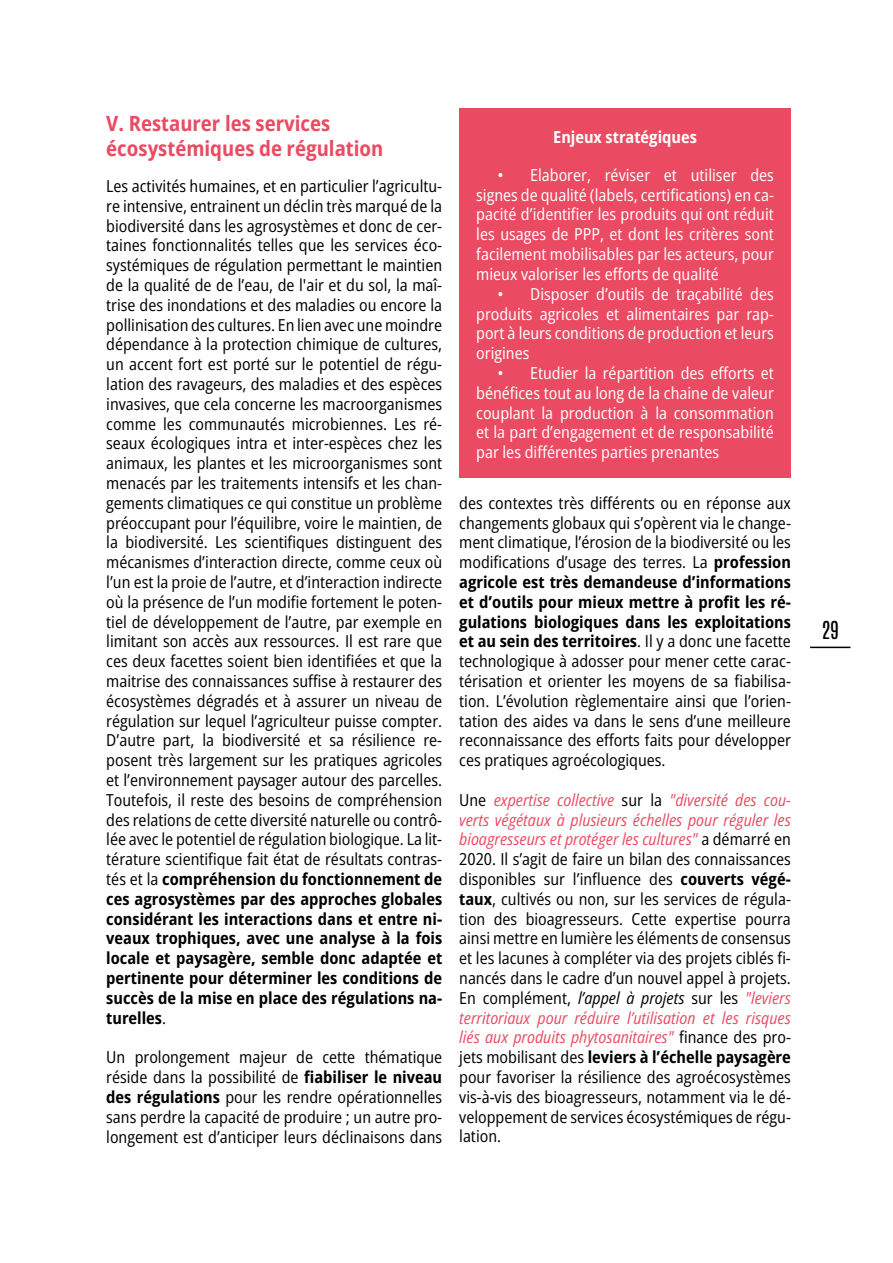
<style>
.page{position:relative;width:893px;height:1263px;background:#fff}
.page>*{position:absolute;margin:0;border:0;box-sizing:border-box;transform-origin:0 0}
.t1{font:700 semi-condensed 21px/25.2px "Open Sans";color:#ea4b63}
.t2{font:21px "Antonio";color:#000}
.t3{font:semi-condensed 16.5px/19.8px "Open Sans";color:#000;text-align:justify}
.t4{font:semi-condensed 16.5px/19.8px "Open Sans";color:#fff;text-align:justify}
.t5{font:700 semi-condensed 16.5px "Open Sans";color:#fff}
.s1{font-weight:700}
.s2{font-style:italic;color:#ea4b63}
.s3{font-style:italic}
</style>
<div class="page">
<hr style="left:810px;top:647px;width:40px;height:1px;background:#000">
<div style="left:459px;top:108px;width:332px;height:370px;background:#ea4b63"></div>
<p class="t1" style="left:106px;top:110px;width:279px">V. Restaurer les services écosystémiques de régulation</p>
<p class="t3" style="left:106px;top:176px;width:337px">Les activités humaines, et en particulier l’agricultu&shy;re intensive, entrainent un déclin très marqué de la biodiversité dans les agrosystèmes et donc de cer&shy;taines fonctionnalités telles que les services éco&shy;systémiques de régulation permettant le maintien de la qualité de de l’eau, de l'air et du sol, la maî&shy;trise des inondations et des maladies ou encore la pollinisation des cultures. En lien avec une moindre dépendance à la protection chimique de cultures, un accent fort est porté sur le potentiel de régu&shy;lation des ravageurs, des maladies et des espèces invasives, que cela concerne les macroorganismes comme les communautés microbiennes. Les ré&shy;seaux écologiques intra et inter-espèces chez les animaux, les plantes et les microorganismes sont menacés par les traitements intensifs et les chan&shy;gements climatiques ce qui constitue un problème préoccupant pour l’équilibre, voire le maintien, de la biodiversité. Les scientifiques distinguent des mécanismes d’interaction directe, comme ceux où l’un est la proie de l’autre, et d’interaction indirecte où la présence de l’un modifie fortement le poten&shy;tiel de développement de l’autre, par exemple en limitant son accès aux ressources. Il est rare que ces deux facettes soient bien identifiées et que la maitrise des connaissances suffise à restaurer des écosystèmes dégradés et à assurer un niveau de régulation sur lequel l’agriculteur puisse compter.<br>D’autre part, la biodiversité et sa résilience re&shy;posent très largement sur les pratiques agricoles et l’environnement paysager autour des parcelles.<br>Toutefois, il reste des besoins de compréhension des relations de cette diversité naturelle ou contrô&shy;lée avec le potentiel de régulation biologique. La lit&shy;térature scientifique fait état de résultats contras&shy;tés et la <span class="s1">compréhension du fonctionnement de ces agrosystèmes par des approches globales considérant les interactions dans et entre ni&shy;veaux trophiques, avec une analyse à la fois locale et paysagère, semble donc adaptée et pertinente pour déterminer les conditions de succès de la mise en place des régulations na&shy;turelles</span>.</p>
<p class="t3" style="left:106px;top:1047px;width:337px">Un prolongement majeur de cette thématique réside dans la possibilité de <span class="s1">fiabiliser le niveau des régulations</span> pour les rendre opérationnelles sans perdre la capacité de produire ; un autre pro&shy;longement est d’anticiper leurs déclinaisons dans</p>
<p class="t5" style="left:553px;top:126px;width:145px">Enjeux stratégiques</p>
<p class="t4" style="left:476px;top:165px;width:299px;text-indent:21px">• Elaborer, réviser et utiliser des signes de qualité (labels, certifications) en ca&shy;pacité d’identifier les produits qui ont réduit les usages de PPP, et dont les critères sont facilement mobilisables par les acteurs, pour mieux valoriser les efforts de qualité</p>
<p class="t4" style="left:476px;top:283px;width:299px;text-indent:21px">• Disposer d’outils de traçabilité des produits agricoles et alimentaires par rap&shy;port à leurs conditions de production et leurs origines</p>
<p class="t4" style="left:476px;top:363px;width:299px;text-indent:21px">• Etudier la répartition des efforts et bénéfices tout au long de la chaine de valeur couplant la production à la consommation et la part d’engagement et de responsabilité par les différentes parties prenantes</p>
<p class="t3" style="left:459px;top:492px;width:333px">des contextes très différents ou en réponse aux changements globaux qui s’opèrent via le change&shy;ment climatique, l’érosion de la biodiversité ou les modifications d’usage des terres. La <span class="s1">profession agricole est très demandeuse d’informations et d’outils pour mieux mettre à profit les ré&shy;gulations biologiques dans les exploitations et au sein des territoires</span>. Il y a donc une facette technologique à adosser pour mener cette carac&shy;térisation et orienter les moyens de sa fiabilisa&shy;tion. L’évolution règlementaire ainsi que l’orien&shy;tation des aides va dans le sens d’une meilleure reconnaissance des efforts faits pour développer ces pratiques agroécologiques.</p>
<p class="t3" style="left:459px;top:789px;width:333px">Une <span class="s2">expertise collective</span> sur la <span class="s2">"diversité des cou&shy;verts végétaux à plusieurs échelles pour réguler les bioagresseurs et protéger les cultures"</span> a démarré en 2020. Il s’agit de faire un bilan des connaissances disponibles sur l’influence des <span class="s1">couverts végé&shy;taux</span>, cultivés ou non, sur les services de régula&shy;tion des bioagresseurs. Cette expertise pourra ainsi mettre en lumière les éléments de consensus et les lacunes à compléter via des projets ciblés fi&shy;nancés dans le cadre d’un nouvel appel à projets.<br>En complément, <span class="s3">l’appel à projets</span> sur les <span class="s2">"leviers territoriaux pour réduire l’utilisation et les risques liés aux produits phytosanitaires"</span> finance des pro&shy;jets mobilisant des <span class="s1">leviers à l’échelle paysagère </span>pour favoriser la résilience des agroécosystèmes vis-à-vis des bioagresseurs, notamment via le dé&shy;veloppement de services écosystémiques de régu&shy;lation.</p>
<p class="t2" style="left:821px;top:615px;width:19px">29</p>
</div>
